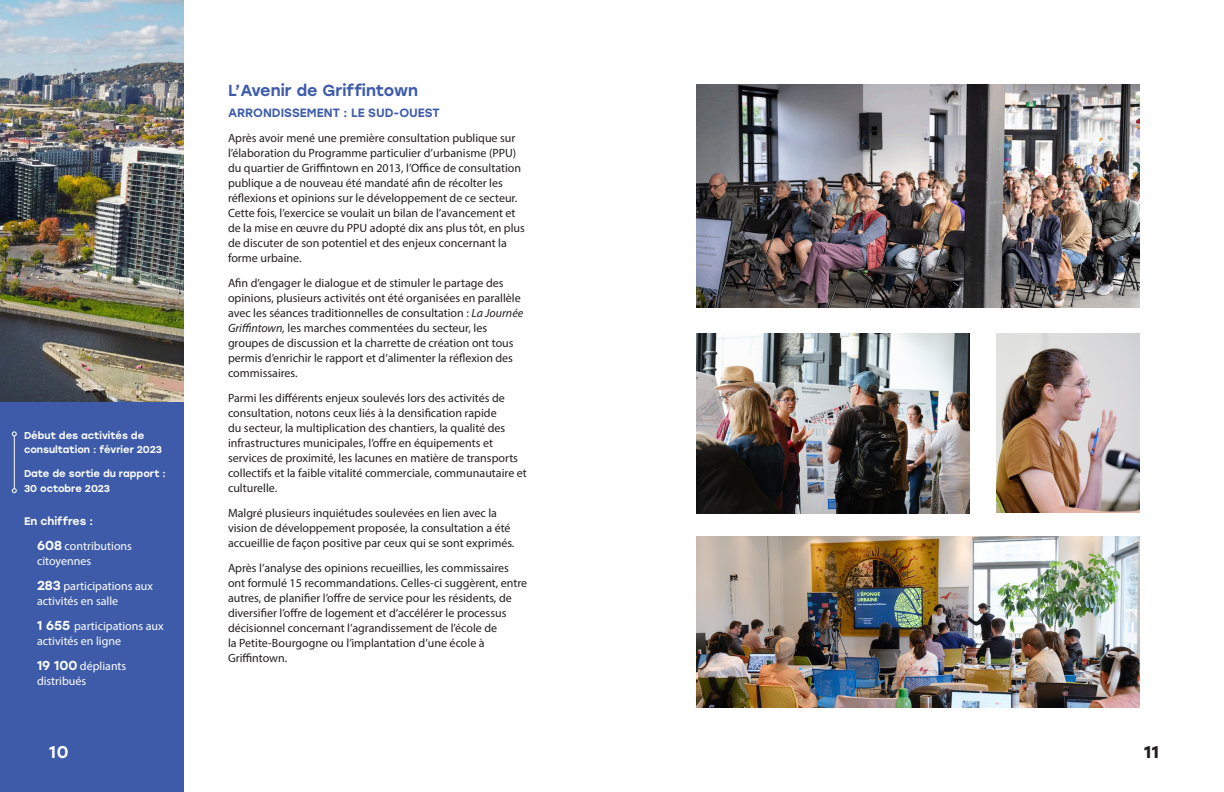
<style>
.page{position:relative;width:1224px;height:792px;background:#fff}
.page>*{position:absolute;margin:0;border:0;box-sizing:border-box;transform-origin:0 0}
.t1{font:500 17px "Stolzl";color:#fff}
.t2{font:700 17px "Stolzl";color:#231f20}
.Grand_titre{font:500 16px "Stolzl";color:#3d5ba9}
.General_texte{font:12px/15px "Myriad Pro";color:#231f20}
.General_texte-2{font:12px/15px "Myriad Pro";color:#fff}
.Grand_titre-2{font:500 12px "Stolzl";color:#3d5ba9}
.General_texte-3{font:500 11px "Stolzl";color:#fff}
.General_texte-4{font:500 10px/14px "Stolzl";color:#fff}
.s1{font-family:"Stolzl";font-weight:500;font-size:13px}
.s2{font-style:italic}
</style>
<div class="page">
<img style="left:696px;top:84px;width:444px;height:223px">
<img style="left:696px;top:334px;width:274px;height:180px">
<img style="left:696px;top:536px;width:444px;height:172px">
<img style="left:996px;top:334px;width:144px;height:178px">
<div style="left:0;top:402px;width:184px;height:390px;background:#3d5ba9"></div>
<img style="left:0;top:0;width:184px;height:402px">
<hr style="left:14px;top:436px;width:1px;height:53px;background:#fff">
<svg style="left:12px;top:431px;width:5px;height:5px"></svg>
<svg style="left:12px;top:488px;width:5px;height:5px"></svg>
<p class="General_texte-4" style="left:24px;top:428px;width:140px">Début des activités de consultation : février 2023</p>
<p class="General_texte-4" style="left:24px;top:466px;width:143px;line-height:15px">Date de sortie du rapport :<br>30 octobre 2023</p>
<p class="General_texte-3" style="left:24px;top:513px;width:71px">En chiffres :</p>
<p class="General_texte-2" style="left:37px;top:538px;width:97px"><span class="s1">608</span> contributions citoyennes</p>
<p class="General_texte-2" style="left:37px;top:578px;width:118px"><span class="s1">283</span> participations aux activités en salle</p>
<p class="General_texte-2" style="left:37px;top:618px;width:128px"><span class="s1">1 655</span> participations aux activités en ligne</p>
<p class="General_texte-2" style="left:37px;top:658px;width:91px"><span class="s1">19 100</span> dépliants distribués</p>
<p class="Grand_titre" style="left:228px;top:79px;width:192px">L’Avenir de Griffintown</p>
<p class="Grand_titre-2" style="left:228px;top:104px;width:213px">ARRONDISSEMENT : LE SUD-OUEST</p>
<p class="General_texte" style="left:228px;top:130px;width:299px">Après avoir mené une première consultation publique sur l’élaboration du Programme particulier d’urbanisme (PPU) du quartier de Griffintown en 2013, l’Office de consultation publique a de nouveau été mandaté afin de récolter les réflexions et opinions sur le développement de ce secteur.<br>Cette fois, l’exercice se voulait un bilan de l’avancement et de la mise en œuvre du PPU adopté dix ans plus tôt, en plus de discuter de son potentiel et des enjeux concernant la forme urbaine.</p>
<p class="General_texte" style="left:228px;top:275px;width:297px">Afin d’engager le dialogue et de stimuler le partage des opinions, plusieurs activités ont été organisées en parallèle avec les séances traditionnelles de consultation : <span class="s2">La Journée Griffintown,</span> les marches commentées du secteur, les groupes de discussion et la charrette de création ont tous permis d’enrichir le rapport et d’alimenter la réflexion des commissaires.</p>
<p class="General_texte" style="left:228px;top:390px;width:300px">Parmi les différents enjeux soulevés lors des activités de consultation, notons ceux liés à la densification rapide<br>du secteur, la multiplication des chantiers, la qualité des infrastructures municipales, l’offre en équipements et services de proximité, les lacunes en matière de transports collectifs et la faible vitalité commerciale, communautaire et culturelle.</p>
<p class="General_texte" style="left:228px;top:505px;width:288px">Malgré plusieurs inquiétudes soulevées en lien avec la vision de développement proposée, la consultation a été accueillie de façon positive par ceux qui se sont exprimés.</p>
<p class="General_texte" style="left:228px;top:560px;width:301px">Après l’analyse des opinions recueillies, les commissaires ont formulé 15 recommandations. Celles-ci suggèrent, entre autres, de planifier l’offre de service pour les résidents, de diversifier l’offre de logement et d’accélérer le processus décisionnel concernant l’agrandissement de l’école de<br>la Petite-Bourgogne ou l’implantation d’une école à Griffintown.</p>
<h1 class="t1" style="left:49px;top:740px;width:21px">10</h1>
<h1 class="t2" style="left:1144px;top:740px;width:17px">11</h1>
</div>
